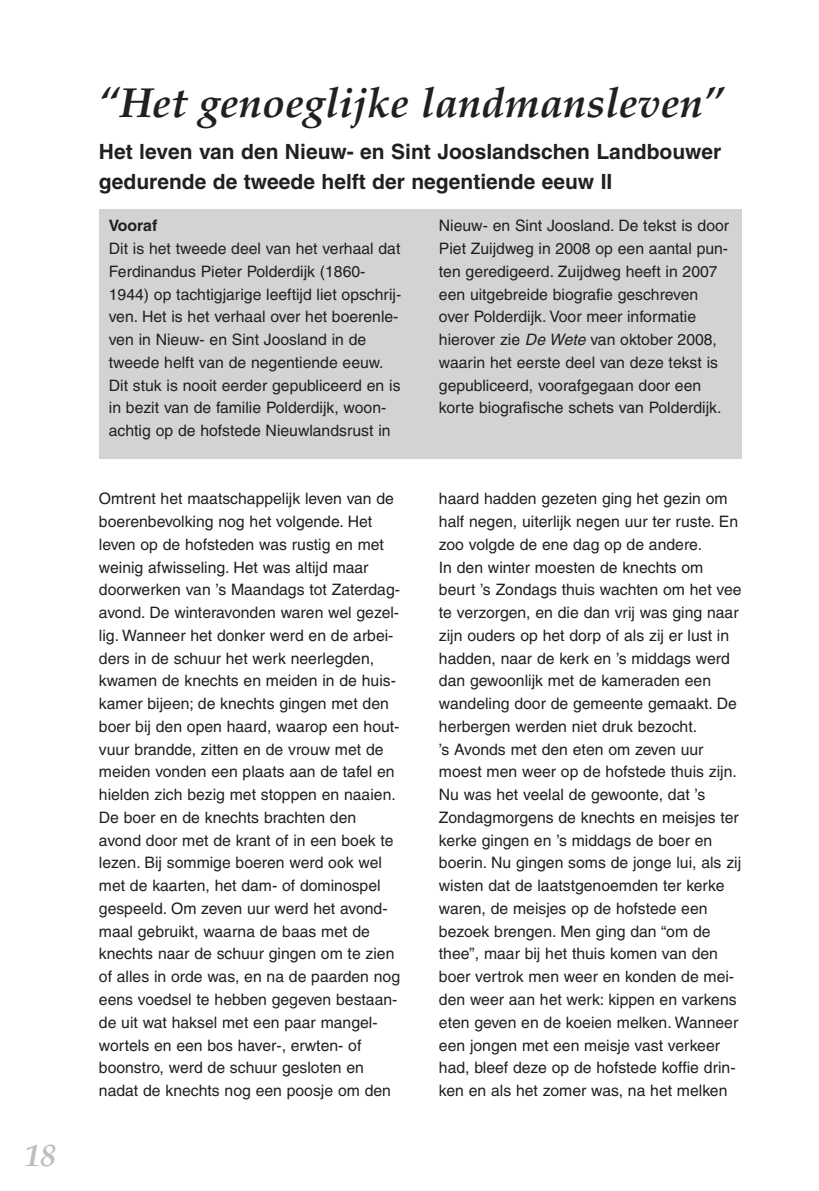
<style>
.page{position:relative;width:819px;height:1191px;background:#fff}
.page>*{position:absolute;margin:0;border:0;box-sizing:border-box;transform-origin:0 0}
.t1{font:italic 700 42px "Palatino";color:#231f20}
.t2{font:italic 700 31.5px "Palatino";color:#bcbec0}
.t3{font:700 21px/29.8px "Helvetica";color:#231f20}
.t4{font:15.75px/22.8px "Helvetica";color:#231f20}
.t5{font:700 15.75px "Helvetica";color:#231f20}
.s1{font-style:italic}
</style>
<div class="page">
<div style="left:99px;top:208px;width:642px;height:251px;background:#d1d3d4"></div>
<h2 class="t2" style="left:24px;top:1143px;width:33px">18</h2>
<h1 class="t1" style="left:99px;top:87px;width:626px">“Het genoeglijke landmansleven”</h1>
<h3 class="t3" style="left:99px;top:139px;width:624px">Het leven van den Nieuw- en Sint Jooslandschen Landbouwer gedurende de tweede helft der negentiende eeuw II</h3>
<p class="t5" style="left:109px;top:220px;width:50px">Vooraf</p>
<p class="t4" style="left:109px;top:238px;width:294px">Dit is het tweede deel van het verhaal dat Ferdinandus Pieter Polderdijk (1860- 1944) op tachtigjarige leeftijd liet opschrij&shy;ven. Het is het verhaal over het boerenle&shy;ven in Nieuw- en Sint Joosland in de tweede helft van de negentiende eeuw.<br>Dit stuk is nooit eerder gepubliceerd en is in bezit van de familie Polderdijk, woon&shy;achtig op de hofstede Nieuwlandsrust in</p>
<p class="t4" style="left:439px;top:216px;width:292px">Nieuw- en Sint Joosland. De tekst is door Piet Zuijdweg in 2008 op een aantal pun&shy;ten geredigeerd. Zuijdweg heeft in 2007 een uitgebreide biografie geschreven over Polderdijk. Voor meer informatie hierover zie <span class="s1">De Wete</span> van oktober 2008, waarin het eerste deel van deze tekst is gepubliceerd, voorafgegaan door een korte biografische schets van Polderdijk.</p>
<p class="t4" style="left:99px;top:489px;width:303px">Omtrent het maatschappelijk leven van de boerenbevolking nog het volgende. Het leven op de hofsteden was rustig en met weinig afwisseling. Het was altijd maar doorwerken van ’s Maandags tot Zaterdag&shy;avond. De winteravonden waren wel gezel&shy;lig. Wanneer het donker werd en de arbei&shy;ders in de schuur het werk neerlegden, kwamen de knechts en meiden in de huis&shy;kamer bijeen; de knechts gingen met den boer bij den open haard, waarop een hout&shy;vuur brandde, zitten en de vrouw met de meiden vonden een plaats aan de tafel en hielden zich bezig met stoppen en naaien.<br>De boer en de knechts brachten den avond door met de krant of in een boek te lezen. Bij sommige boeren werd ook wel met de kaarten, het dam- of dominospel gespeeld. Om zeven uur werd het avond&shy;maal gebruikt, waarna de baas met de knechts naar de schuur gingen om te zien of alles in orde was, en na de paarden nog eens voedsel te hebben gegeven bestaan&shy;de uit wat haksel met een paar mangel&shy;wortels en een bos haver-, erwten- of boonstro, werd de schuur gesloten en nadat de knechts nog een poosje om den</p>
<p class="t4" style="left:439px;top:489px;width:304px">haard hadden gezeten ging het gezin om half negen, uiterlijk negen uur ter ruste. En zoo volgde de ene dag op de andere.<br>In den winter moesten de knechts om beurt ’s Zondags thuis wachten om het vee te verzorgen, en die dan vrij was ging naar zijn ouders op het dorp of als zij er lust in hadden, naar de kerk en ’s middags werd dan gewoonlijk met de kameraden een wandeling door de gemeente gemaakt. De herbergen werden niet druk bezocht.<br>’s Avonds met den eten om zeven uur moest men weer op de hofstede thuis zijn.<br>Nu was het veelal de gewoonte, dat ’s Zondagmorgens de knechts en meisjes ter kerke gingen en ’s middags de boer en boerin. Nu gingen soms de jonge lui, als zij wisten dat de laatstgenoemden ter kerke waren, de meisjes op de hofstede een bezoek brengen. Men ging dan “om de thee”, maar bij het thuis komen van den boer vertrok men weer en konden de mei&shy;den weer aan het werk: kippen en varkens eten geven en de koeien melken. Wanneer een jongen met een meisje vast verkeer had, bleef deze op de hofstede koffie drin&shy;ken en als het zomer was, na het melken</p>
</div>
